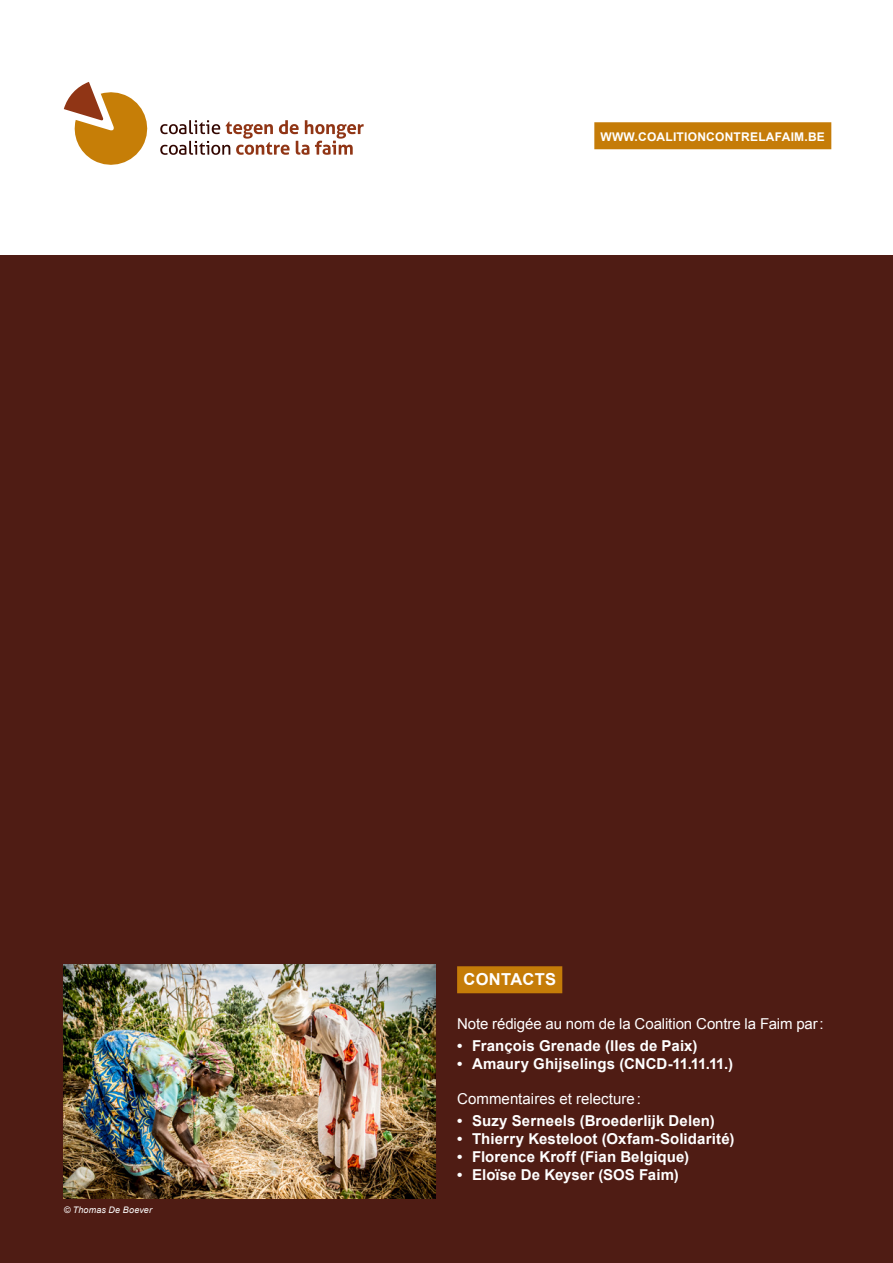
<style>
.page{position:relative;width:893px;height:1263px;background:#fff}
.page>*{position:absolute;margin:0;border:0;box-sizing:border-box;transform-origin:0 0}
.t1{font:700 16.5px "Arial";letter-spacing:.02em;color:#fff}
.t2{font:700 15px "Arial";letter-spacing:.01em;color:#fff}
.t3{font:15px "Arial";letter-spacing:-.005em;color:#fff}
.t4{font:700 12px "Arial";letter-spacing:.02em;color:#fff}
.t5{font:italic 9px "Arial";letter-spacing:.02em;color:#fff}
</style>
<div class="page">
<div style="left:0;top:255px;width:893px;height:1008px;background:#4f1c14"></div>
<svg style="left:64px;top:82px;width:84px;height:83px"></svg>
<svg style="left:160px;top:120px;width:204px;height:35px"></svg>
<div style="left:594px;top:122px;width:237px;height:27px;background:#c57c08"></div>
<div style="left:457px;top:966px;width:105px;height:27px;background:#c57c08"></div>
<img style="left:64px;top:964px;width:372px;height:235px">
<p class="t4" style="left:600px;top:133px;width:226px">WWW.COALITIONCONTRELAFAIM.BE</p>
<p class="t5" style="left:64px;top:1207px;width:90px">© Thomas De Boever</p>
<p class="t1" style="left:463px;top:973px;width:94px">CONTACTS</p>
<p class="t3" style="left:457px;top:1018px;width:368px">Note rédigée au nom de la Coalition Contre la Faim par :</p>
<p class="t2" style="left:457px;top:1040px;width:242px">• François Grenade (Iles de Paix)</p>
<p class="t2" style="left:457px;top:1054px;width:277px">• Amaury Ghijselings (CNCD-11.11.11.)</p>
<p class="t3" style="left:457px;top:1093px;width:185px">Commentaires et relecture :</p>
<p class="t2" style="left:457px;top:1111px;width:259px">• Suzy Serneels (Broederlijk Delen)</p>
<p class="t2" style="left:457px;top:1129px;width:279px">• Thierry Kesteloot (Oxfam-Solidarité)</p>
<p class="t2" style="left:457px;top:1147px;width:234px">• Florence Kroff (Fian Belgique)</p>
<p class="t2" style="left:457px;top:1165px;width:223px">• Eloïse De Keyser (SOS Faim)</p>
</div>
